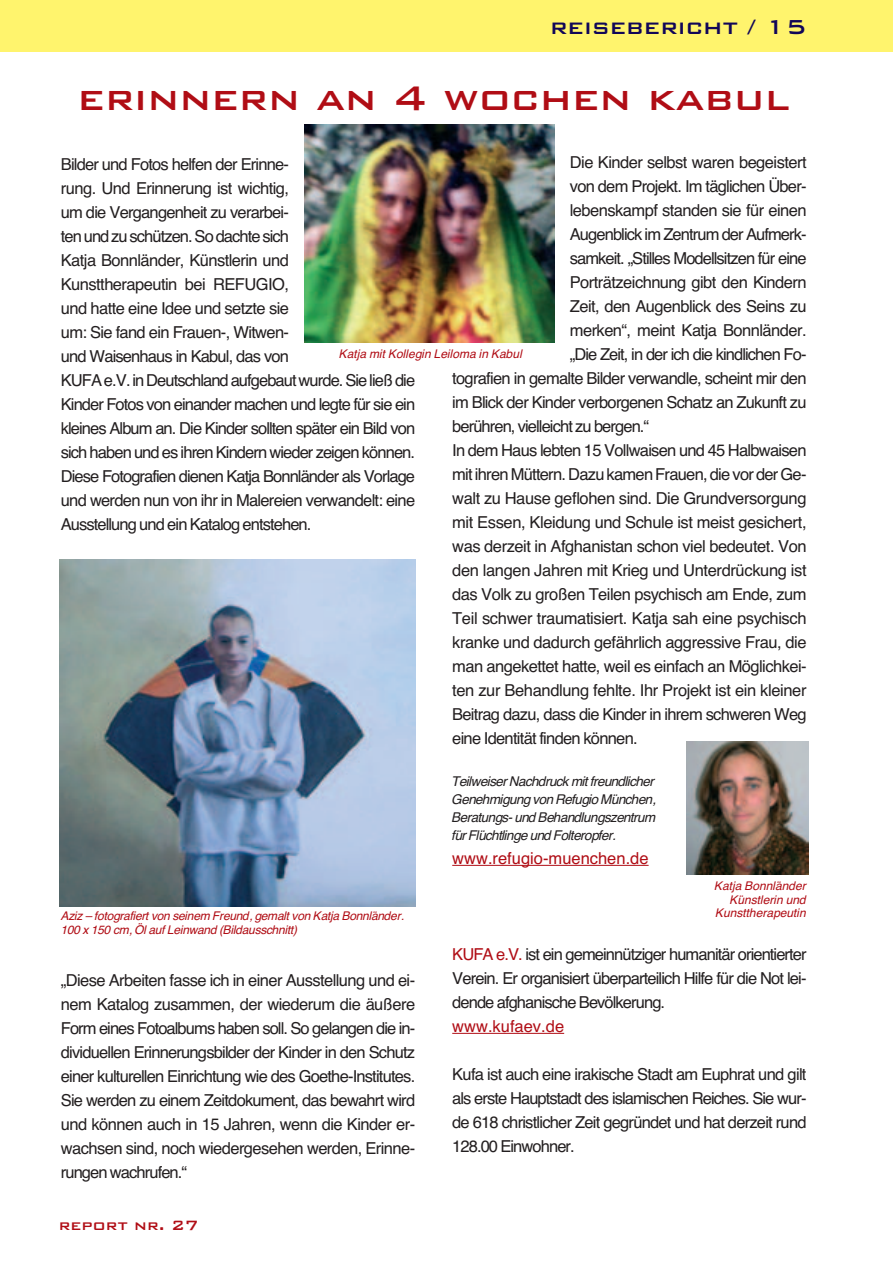
<style>
.page{position:relative;width:893px;height:1263px;background:#fff}
.page>*{position:absolute;margin:0;border:0;box-sizing:border-box;transform-origin:0 0}
.t1{font:45px "Bank Gothic Medium BT";color:#b00d15}
.t2{font:27px "Bank Gothic Medium BT";color:#110658}
.t3{font:18px "Bank Gothic Medium BT";color:#b00d15}
.t4{font:16.5px/24px "Helvetica KSW";letter-spacing:-.045em;color:#231f20;text-align:justify}
.t5{font:16.5px "Helvetica KSW";letter-spacing:-.02em;color:#231f20}
.t6{font:16.5px "Helvetica KSW";letter-spacing:-.025em;color:#231f20}
.t7{font:16.5px "Helvetica KSW";color:#b00d15}
.t8{font:italic 13.5px/18px "Helvetica KSW";letter-spacing:-.045em;color:#231f20;text-align:justify}
.t9{font:italic 12px/13.5px "Helvetica KSW";letter-spacing:-.02em;color:#b00d15}
.t10{font:italic 12px/13.5px "Helvetica KSW";color:#b00d15;text-align:right}
.s1{color:#b00d15}
</style>
<div class="page">
<div style="left:0;top:0;width:892px;height:52px;background:#fff46d"></div>
<hr style="left:452px;top:865px;width:196px;height:1px;background:#b00d15">
<hr style="left:452px;top:1033px;width:112px;height:1px;background:#b00d15">
<img style="left:686px;top:742px;width:122px;height:133px">
<img style="left:59px;top:559px;width:356px;height:347px">
<img style="left:304px;top:125px;width:251px;height:218px">
<h2 class="t2" style="left:550px;top:8px;width:258px">reisebericht / 15</h2>
<h1 class="t1" style="left:78px;top:68px;width:713px">erinnern an 4 wochen kabul</h1>
<p class="t4" style="left:570px;top:152px;width:238px">Die Kinder selbst waren begeistert</p>
<p class="t4" style="left:570px;top:176px;width:238px">von dem Projekt. Im täglichen Über-</p>
<p class="t4" style="left:570px;top:200px;width:238px">lebenskampf standen sie für einen</p>
<p class="t4" style="left:570px;top:224px;width:238px">Augenblick im Zentrum der Aufmerk-</p>
<p class="t4" style="left:570px;top:248px;width:238px">samkeit. „Stilles Modellsitzen für eine</p>
<p class="t4" style="left:570px;top:272px;width:238px">Porträtzeichnung gibt den Kindern</p>
<p class="t4" style="left:570px;top:296px;width:238px">Zeit, den Augenblick des Seins zu</p>
<p class="t4" style="left:570px;top:320px;width:238px">merken“, meint Katja Bonnländer.</p>
<p class="t4" style="left:570px;top:344px;width:238px">„Die Zeit, in der ich die kindlichen Fo-</p>
<p class="t4" style="left:452px;top:368px;width:356px">tografien in gemalte Bilder verwandle, scheint mir den</p>
<p class="t4" style="left:452px;top:392px;width:356px">im Blick der Kinder verborgenen Schatz an Zukunft zu</p>
<p class="t4" style="left:452px;top:416px;width:198px">berühren, vielleicht zu bergen.“</p>
<p class="t4" style="left:452px;top:440px;width:356px">In dem Haus lebten 15 Vollwaisen und 45 Halbwaisen</p>
<p class="t4" style="left:452px;top:464px;width:356px">mit ihren Müttern. Dazu kamen Frauen, die vor der Ge-</p>
<p class="t5" style="left:452px;top:492px;width:356px">walt zu Hause geflohen sind. Die Grundversorgung</p>
<p class="t5" style="left:452px;top:516px;width:356px">mit Essen, Kleidung und Schule ist meist gesichert,</p>
<p class="t6" style="left:452px;top:540px;width:356px">was derzeit in Afghanistan schon viel bedeutet. Von</p>
<p class="t5" style="left:452px;top:564px;width:356px">den langen Jahren mit Krieg und Unterdrückung ist</p>
<p class="t4" style="left:452px;top:584px;width:356px">das Volk zu großen Teilen psychisch am Ende, zum</p>
<p class="t5" style="left:452px;top:612px;width:356px">Teil schwer traumatisiert. Katja sah eine psychisch</p>
<p class="t6" style="left:452px;top:636px;width:356px">kranke und dadurch gefährlich aggressive Frau, die</p>
<p class="t4" style="left:452px;top:656px;width:356px">man angekettet hatte, weil es einfach an Möglichkei-</p>
<p class="t5" style="left:452px;top:684px;width:356px">ten zur Behandlung fehlte. Ihr Projekt ist ein kleiner</p>
<p class="t4" style="left:452px;top:704px;width:356px">Beitrag dazu, dass die Kinder in ihrem schweren Weg</p>
<p class="t4" style="left:452px;top:728px;width:187px">eine Identität finden können.</p>
<p class="t8" style="left:452px;top:773px;width:205px">Teilweiser Nachdruck mit freundlicher Genehmigung von Refugio München, Beratungs- und Behandlungszentrum für Flüchtlinge und Folteropfer.</p>
<p class="t7" style="left:452px;top:852px;width:198px">www.refugio-muenchen.de</p>
<p class="t4" style="left:61px;top:153px;width:356px;text-align:left">Bilder und Fotos helfen der Erinne-<br>rung. Und Erinnerung ist wichtig,<br>um die Vergangenheit zu verarbei-<br>ten und zu schützen. So dachte sich<br>Katja Bonnländer, Künstlerin und<br>Kunsttherapeutin bei REFUGIO,<br>und hatte eine Idee und setzte sie<br>um: Sie fand ein Frauen-, Witwen-<br>und Waisenhaus in Kabul, das von<br>KUFA e.V. in Deutschland aufgebaut wurde. Sie ließ die Kinder Fotos von einander machen und legte für sie ein kleines Album an. Die Kinder sollten später ein Bild von sich haben und es ihren Kindern wieder zeigen können.<br>Diese Fotografien dienen Katja Bonnländer als Vorlage und werden nun von ihr in Malereien verwandelt: eine Ausstellung und ein Katalog entstehen.</p>
<p class="t10" style="left:339px;top:348px;width:185px">Katja mit Kollegin Leiloma in Kabul</p>
<p class="t9" style="left:61px;top:910px;width:344px">Aziz – fotografiert von seinem Freund, gemalt von Katja Bonnländer.<br>100 x 150 cm, Öl auf Leinwand (Bildausschnitt)</p>
<p class="t4" style="left:61px;top:969px;width:356px">„Diese Arbeiten fasse ich in einer Ausstellung und ei&shy;nem Katalog zusammen, der wiederum die äußere Form eines Fotoalbums haben soll. So gelangen die in&shy;dividuellen Erinnerungsbilder der Kinder in den Schutz einer kulturellen Einrichtung wie des Goethe-Institutes.<br>Sie werden zu einem Zeitdokument, das bewahrt wird und können auch in 15 Jahren, wenn die Kinder er&shy;wachsen sind, noch wiedergesehen werden, Erinne&shy;rungen wachrufen.“</p>
<p class="t3" style="left:59px;top:1213px;width:141px">report nr. 27</p>
<p class="t10" style="left:714px;top:880px;width:93px">Katja Bonnländer<br>Künstlerin und<br>Kunsttherapeutin</p>
<p class="t4" style="left:452px;top:944px;width:356px"><span class="s1">KUFA e.V.</span> ist ein gemeinnütziger humanitär orientierter Verein. Er organisiert überparteilich Hilfe für die Not lei&shy;dende afghanische Bevölkerung.</p>
<p class="t7" style="left:452px;top:1020px;width:113px">www.kufaev.de</p>
<p class="t4" style="left:452px;top:1064px;width:356px">Kufa ist auch eine irakische Stadt am Euphrat und gilt als erste Hauptstadt des islamischen Reiches. Sie wur&shy;de 618 christlicher Zeit gegründet und hat derzeit rund 128.00 Einwohner.</p>
</div>
